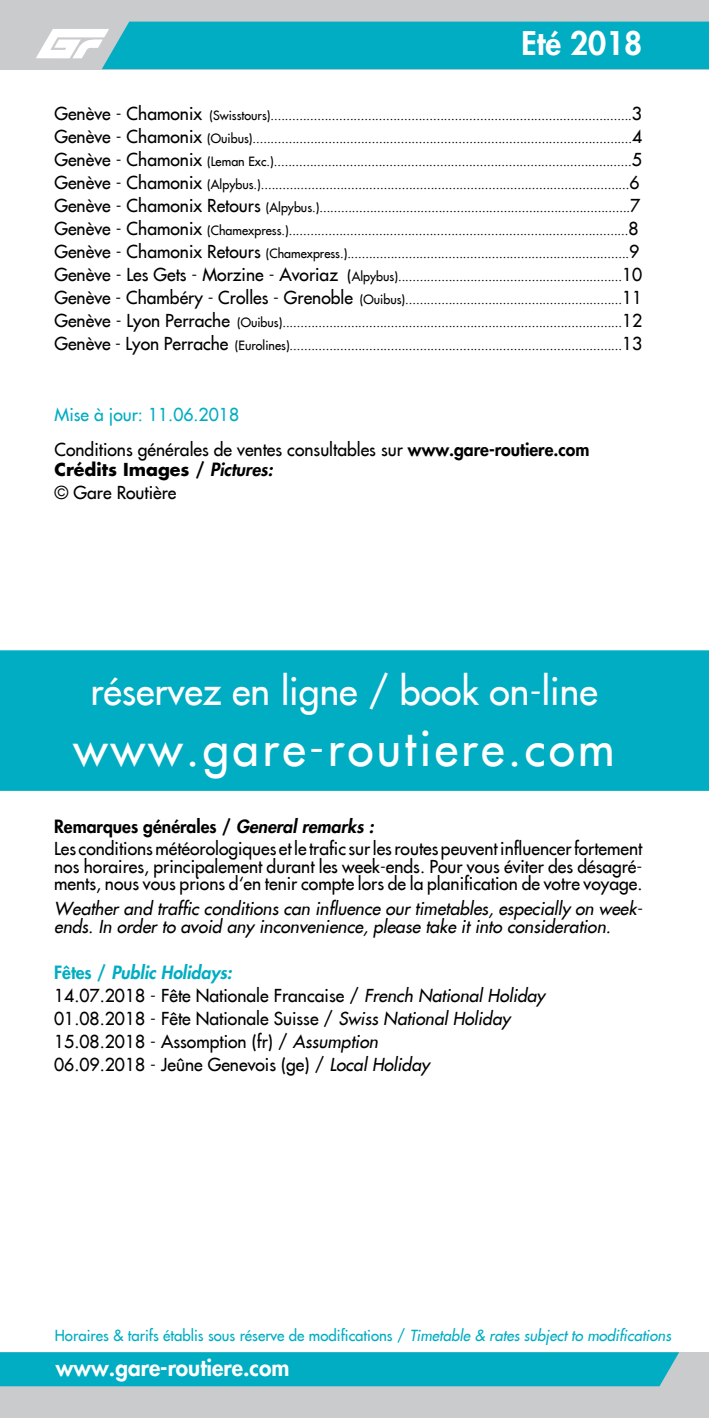
<style>
.page{position:relative;width:709px;height:1418px;background:#fff}
.page>*{position:absolute;margin:0;border:0;box-sizing:border-box;transform-origin:0 0}
.t1{font:47.5px "Futura";letter-spacing:.07em;color:#fff}
.t2{font:37.5px "Futura";color:#fff}
.t3{font:800 31.25px "Futura";color:#fff}
.t4{font:800 22.5px "Futura";color:#fff}
.t5{font:17.5px/23px "Futura";color:#000}
.t6{font:italic 17.5px/17.5px "Futura";color:#000}
.t7{font:700 17.5px/23px "Futura";color:#000}
.t8{font:15px "Futura";color:#00adc2}
.t9{font:12.5px/23px "Futura";color:#000}
.s1{font-size:17.5px}
.s2{font-size:15px}
.s3{color:#00adc2}
.s4{font-weight:800}
.s5{font-weight:800;font-style:italic}
.s6{font-weight:400}
.s7{font-weight:800;color:#00adc2}
.s8{font-weight:800;font-style:italic;color:#00adc2}
.s9{font-style:italic}
</style>
<div class="page">
<div style="left:0;top:650px;width:709px;height:141px;background:#00adc2"></div>
<div style="left:0;top:0;width:709px;height:69px;background:#c9cbcd"></div>
<div style="left:0;top:1352px;width:709px;height:65px;background:#c9cbcd"></div>
<div style="left:0;top:1352px;width:679px;height:34px;background:#00adc2"></div>
<svg style="left:36px;top:22px;width:673px;height:47px"></svg>
<h3 class="t3" style="left:521px;top:23px;width:122px">Eté 2018</h3>
<p class="t9" style="left:54px;top:104px;width:589px"><span class="s1">Genève - Chamonix</span> (Swisstours)....................................................................................................<span class="s1">3<br>Genève - Chamonix</span> (Ouibus).........................................................................................................<span class="s1">4<br>Genève - Chamonix</span> (Leman Exc.)...................................................................................................<span class="s1">5<br>Genève - Chamonix</span> (Alpybus.)......................................................................................................<span class="s1">6<br>Genève - Chamonix Retours</span> (Alpybus.)......................................................................................<span class="s1">7<br>Genève - Chamonix</span> (Chamexpress.)..............................................................................................<span class="s1">8<br>Genève - Chamonix Retours</span> (Chamexpress.)..............................................................................<span class="s1">9<br>Genève - Les Gets - Morzine - Avoriaz</span> <span class="s2">(</span>Alpybus)..............................................................<span class="s1">10<br>Genève - Chambéry - Crolles - Grenoble</span> (Ouibus)............................................................<span class="s1">11<br>Genève - Lyon Perrache</span> (Ouibus)..............................................................................................<span class="s1">12<br>Genève - Lyon Perrache</span> (Eurolines)............................................................................................<span class="s1">13</span></p>
<h3 class="t5" style="left:54px;top:397px;width:536px;line-height:35px"><span class="s3">Mise à jour: 11.06.2018<br></span>Conditions générales de ventes consultables sur <span class="s4">www.gare-routiere.com</span></h3>
<h3 class="t7" style="left:54px;top:457px;width:220px">Crédits Images <span class="s4">/</span> <span class="s5">Pictures: </span><span class="s6">© Gare Routière</span></h3>
<h2 class="t2" style="left:90px;top:668px;width:508px">réservez en ligne / book on-line</h2>
<h1 class="t1" style="left:73px;top:719px;width:542px">www.gare-routiere.com</h1>
<h3 class="t5" style="left:54px;top:815px;width:589px"><span class="s4">Remarques générales /</span> <span class="s5">General remarks :<br></span>Les conditions météorologiques et le trafic sur les routes peuvent influencer fortement</h3>
<h3 class="t5" style="left:54px;top:857px;width:589px;line-height:17.5px">nos horaires, principalement durant les week-ends. Pour vous éviter des désagré&shy;ments, nous vous prions d‘en tenir compte lors de la planification de votre voyage.</h3>
<h3 class="t6" style="left:54px;top:900px;width:589px">Weather and traffic conditions can influence our timetables, especially on week&shy;ends. In order to avoid any inconvenience, please take it into consideration.</h3>
<p class="t5" style="left:54px;top:960px;width:492px"><span class="s7">Fêtes /</span> <span class="s8">Public Holidays:<br></span>14.07.2018 - Fête Nationale Francaise / <span class="s9">French National Holiday </span>01.08.2018 - Fête Nationale Suisse / <span class="s9">Swiss National Holiday </span>15.08.2018 - Assomption (fr) / <span class="s9">Assumption<br></span>06.09.2018 - Jeûne Genevois (ge) / <span class="s9">Local Holiday</span></p>
<p class="t8" style="left:55px;top:1326px;width:618px">Horaires &amp; tarifs établis sous réserve de modifications / <span class="s9">Timetable &amp; rates subject to modifications</span></p>
<h3 class="t4" style="left:56px;top:1353px;width:235px">www.gare-routiere.com</h3>
</div>
